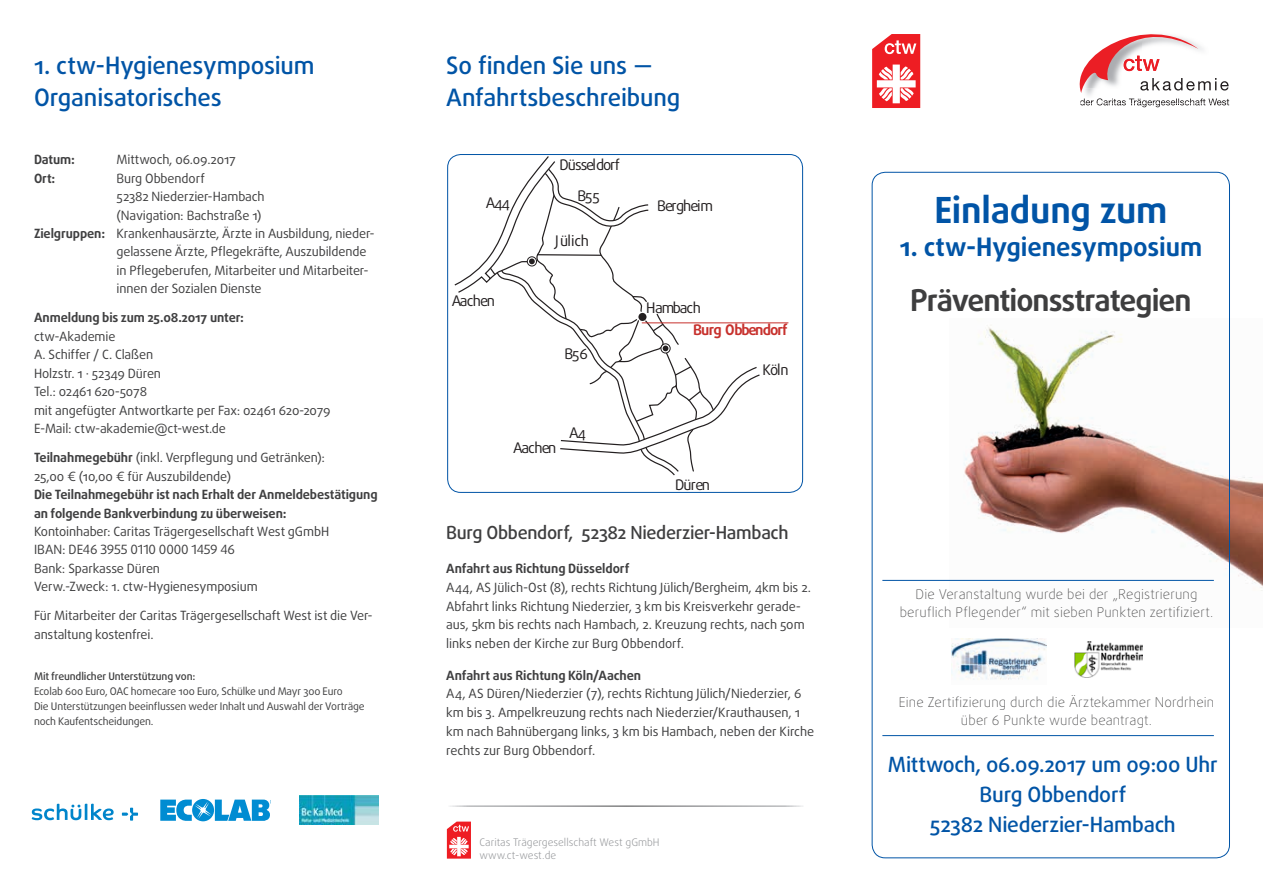
<style>
.page{position:relative;width:1263px;height:893px;background:#fff}
.page>*{position:absolute;margin:0;border:0;box-sizing:border-box;transform-origin:0 0}
.t1{font:700 36px "Daxline OT";letter-spacing:-.005em;color:#0154a6}
.t2{font:700 30px "Daxline OT";letter-spacing:-.035em;color:#3e3e3f}
.t3{font:700 25.5px "Daxline OT";letter-spacing:-.005em;color:#0154a6}
.t4{font:500 24px/31.5px "Daxline OT";letter-spacing:-.005em;color:#0154a6}
.t5{font:500 21px/30px "Daxline OT";letter-spacing:-.01em;color:#0154a6;text-align:center}
.t6{font:500 18px "Daxline OT";letter-spacing:-.02em;color:#3e3e3f}
.t7{font:14.7px "Daxline OT";letter-spacing:-.065em;color:#231f20}
.t8{font:700 14.7px "Daxline OT";letter-spacing:-.07em;color:#c7312d}
.t9{font:100 13.5px "Daxline OT";letter-spacing:.01em;color:#3e3e3f}
.t10{font:12.75px/18.5px "Daxline OT";letter-spacing:-.01em;color:#3e3e3f}
.t11{font:700 12.75px "Daxline OT";letter-spacing:-.01em;color:#3e3e3f}
.t12{font:10.5px/15px "Daxline OT";letter-spacing:-.015em;color:#3e3e3f}
.t13{font:300 10.5px "Daxline OT";color:#939598}
.s1{font-weight:700}
.s2{font-weight:500}
</style>
<div class="page">
<img style="left:950px;top:325px;width:313px;height:266px">
<svg style="left:447px;top:822px;width:24px;height:37px"></svg>
<svg style="left:872px;top:34px;width:48px;height:74px"></svg>
<svg style="left:1079px;top:34px;width:150px;height:73px"></svg>
<svg style="left:453px;top:156px;width:308px;height:320px"></svg>
<hr style="left:642px;top:322px;width:146px;height:1px;background:#c7312d">
<div style="left:447px;top:154px;width:356px;height:339px;border:1px solid #0154a6;border-radius:13px"></div>
<svg style="left:32px;top:804px;width:82px;height:16px"></svg>
<svg style="left:122px;top:808px;width:16px;height:13px"></svg>
<svg style="left:160px;top:799px;width:111px;height:22px"></svg>
<img style="left:299px;top:796px;width:79px;height:28px">
<hr style="left:882px;top:580px;width:332px;height:1px;background:#0154a6">
<hr style="left:882px;top:735px;width:332px;height:1px;background:#0154a6">
<img style="left:952px;top:638px;width:94px;height:42px">
<img style="left:1074px;top:642px;width:68px;height:35px">
<p class="t4" style="left:34px;top:50px;width:282px">1. ctw-Hygienesymposium<br>Organisatorisches</p>
<p class="t4" style="left:446px;top:50px;width:208px">So finden Sie uns —</p>
<p class="t4" style="left:446px;top:81px;width:236px">Anfahrtsbeschreibung</p>
<p class="t11" style="left:34px;top:151px;width:42px">Datum:</p>
<p class="t10" style="left:117px;top:150px;width:121px">Mittwoch, 06.09.2017</p>
<p class="t11" style="left:34px;top:170px;width:23px">Ort:</p>
<p class="t10" style="left:117px;top:169px;width:90px">Burg Obbendorf</p>
<p class="t10" style="left:117px;top:187px;width:150px">52382 Niederzier-Hambach</p>
<p class="t10" style="left:117px;top:206px;width:147px">(Navigation: Bachstraße 1)</p>
<p class="t10" style="left:34px;top:224px;width:342px"><span class="s1">Zielgruppen:</span> Krankenhausärzte, Ärzte in Ausbildung, nieder-</p>
<p class="t10" style="left:117px;top:243px;width:252px">gelassene Ärzte, Pflegekräfte, Auszubildende</p>
<p class="t10" style="left:117px;top:261px;width:254px">in Pflegeberufen, Mitarbeiter und Mitarbeiter-</p>
<p class="t10" style="left:117px;top:280px;width:147px">innen der Sozialen Dienste</p>
<p class="t10" style="left:34px;top:309px;width:298px"><span class="s1">Anmeldung bis zum 25.08.2017 unter:<br></span>ctw-Akademie<br>A. Schiffer / C. Claßen<br>Holzstr. 1 · 52349 Düren<br>Tel.: 02461 620-5078<br>mit angefügter Antwortkarte per Fax: 02461 620-2079<br>E-Mail: ctw-akademie@ct-west.de</p>
<p class="t10" style="left:34px;top:448px;width:345px"><span class="s1">Teilnahmegebühr</span> (inkl. Verpflegung und Getränken):<br>25,00 € (10,00 € für Auszubildende)<br><span class="s1">Die Teilnahmegebühr ist nach Erhalt der Anmeldebestätigung an folgende Bankverbindung zu überweisen:<br></span>Kontoinhaber: Caritas Trägergesellschaft West gGmbH<br>IBAN: DE46 3955 0110 0000 1459 46<br>Bank: Sparkasse Düren<br>Verw.-Zweck: 1. ctw-Hygienesymposium</p>
<p class="t10" style="left:34px;top:607px;width:340px">Für Mitarbeiter der Caritas Trägergesellschaft West ist die Ver&shy;anstaltung kostenfrei.</p>
<p class="t12" style="left:34px;top:669px;width:310px"><span class="s2">Mit freundlicher Unterstützung von:<br></span>Ecolab 600 Euro, OAC homecare 100 Euro, Schülke und Mayr 300 Euro</p>
<p class="t12" style="left:34px;top:699px;width:332px">Die Unterstützungen beeinflussen weder Inhalt und Auswahl der Vorträge noch Kaufentscheidungen.</p>
<p class="t7" style="left:486px;top:193px;width:26px">A44</p>
<p class="t7" style="left:452px;top:291px;width:45px">Aachen</p>
<p class="t7" style="left:559px;top:155px;width:62px">Düsseldorf</p>
<p class="t7" style="left:577px;top:186px;width:24px">B55</p>
<p class="t7" style="left:555px;top:231px;width:35px">Jülich</p>
<p class="t7" style="left:564px;top:344px;width:25px">B56</p>
<p class="t7" style="left:513px;top:438px;width:45px">Aachen</p>
<p class="t7" style="left:569px;top:423px;width:18px">A4</p>
<p class="t7" style="left:657px;top:196px;width:57px">Bergheim</p>
<p class="t7" style="left:646px;top:298px;width:56px">Hambach</p>
<p class="t8" style="left:693px;top:320px;width:96px">Burg Obbendorf</p>
<p class="t7" style="left:675px;top:474px;width:37px">Düren</p>
<p class="t7" style="left:762px;top:360px;width:28px">Köln</p>
<p class="t6" style="left:446px;top:521px;width:344px">Burg Obbendorf, 52382 Niederzier-Hambach</p>
<p class="t10" style="left:446px;top:559px;width:366px"><span class="s1">Anfahrt aus Richtung Düsseldorf<br></span>A44, AS Jülich-Ost (8), rechts Richtung Jülich/Bergheim, 4km bis 2.<br>Abfahrt links Richtung Niederzier, 3 km bis Kreisverkehr gerade&shy;aus, 5km bis rechts nach Hambach, 2. Kreuzung rechts, nach 50m links neben der Kirche zur Burg Obbendorf.</p>
<p class="t10" style="left:446px;top:666px;width:369px"><span class="s1">Anfahrt aus Richtung Köln/Aachen<br></span>A4, AS Düren/Niederzier (7), rechts Richtung Jülich/Niederzier, 6 km bis 3. Ampelkreuzung rechts nach Niederzier/Krauthausen, 1 km nach Bahnübergang links, 3 km bis Hambach, neben der Kirche rechts zur Burg Obbendorf.</p>
<p class="t13" style="left:479px;top:835px;width:182px">Caritas Trägergesellschaft West gGmbH</p>
<p class="t13" style="left:479px;top:848px;width:78px">www.ct-west.de</p>
<p class="t1" style="left:934px;top:186px;width:234px">Einladung zum</p>
<p class="t3" style="left:900px;top:230px;width:304px">1. ctw-Hygienesymposium</p>
<p class="t2" style="left:910px;top:280px;width:283px">Präventionsstrategien</p>
<p class="t9" style="left:915px;top:585px;width:283px">Die Veranstaltung wurde bei der „Registrierung</p>
<p class="t9" style="left:900px;top:603px;width:315px">beruflich Pflegender“ mit sieben Punkten zertifiziert.</p>
<p class="t9" style="left:899px;top:693px;width:317px">Eine Zertifizierung durch die Ärztekammer Nordrhein</p>
<p class="t9" style="left:961px;top:711px;width:193px">über 6 Punkte wurde beantragt.</p>
<p class="t5" style="left:888px;top:750px;width:331px">Mittwoch, 06.09.2017 um 09:00 Uhr<br>Burg Obbendorf<br>52382 Niederzier-Hambach</p>
</div>
